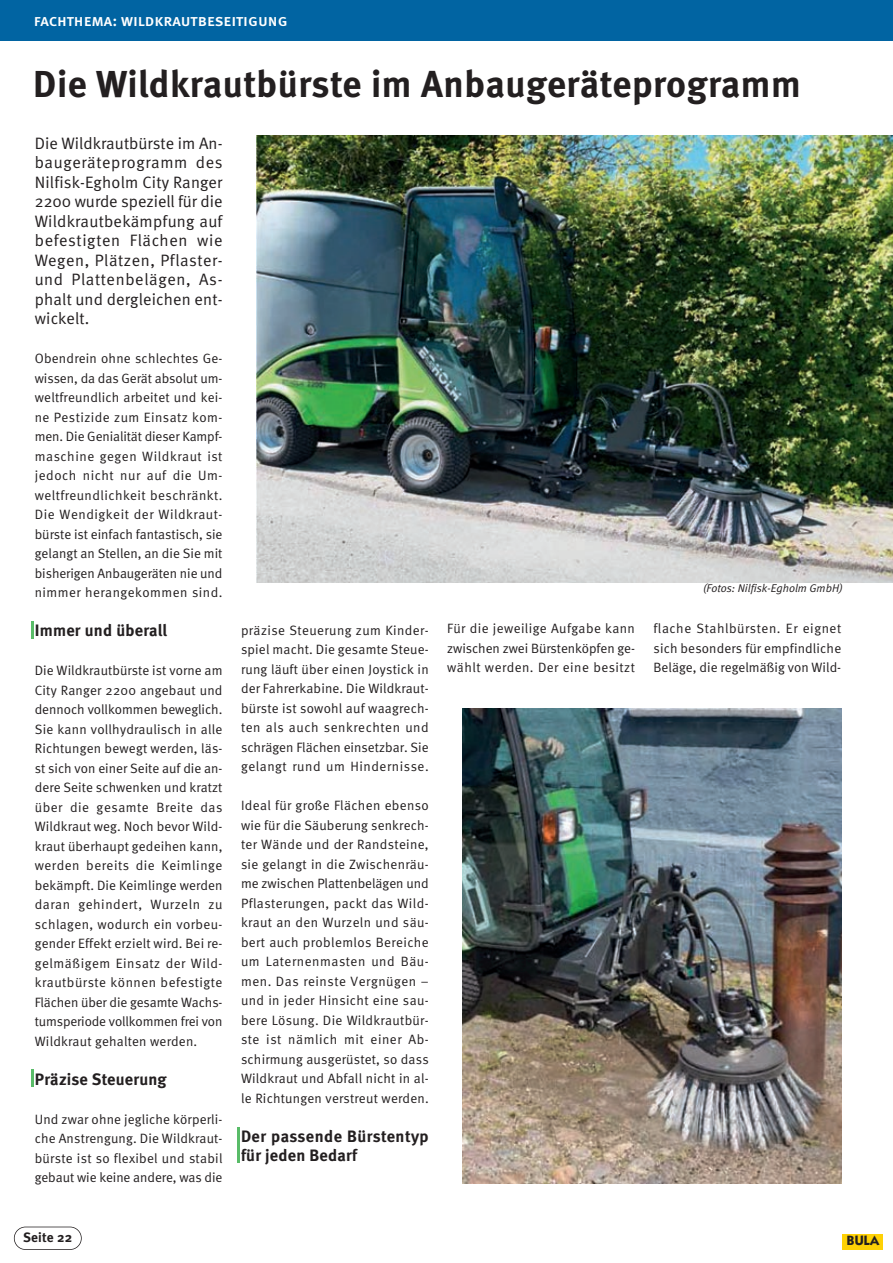
<style>
.page{position:relative;width:893px;height:1263px;background:#fff}
.page>*{position:absolute;margin:0;border:0;box-sizing:border-box;transform-origin:0 0}
.t1{font:700 37.5px "Meta";letter-spacing:.015em;color:#231f20}
.t2{font:16.5px/19.5px "Meta Normal";letter-spacing:.015em;color:#231f20;text-align:justify}
.t3{font:700 16.5px/19.5px "Meta";letter-spacing:.015em;color:#231f20}
.t4{font:16.5px "Meta Medium Caps";letter-spacing:-.005em;color:#fff}
.t5{font:13.5px/19.5px "Meta Normal";letter-spacing:.015em;color:#231f20;text-align:justify}
.t6{font:700 13.5px "Meta";letter-spacing:.015em;color:#231f20}
.t7{font:700 13.5px "Itc Kabel LT";color:#231f20}
.t8{font:italic 11.25px "Meta Normal";color:#231f20}
</style>
<div class="page">
<div style="left:0;top:0;width:893px;height:41px;background:#0164a2"></div>
<div style="left:14px;top:1226px;width:68px;height:24px;border:2px solid #231f20;border-radius:12px"></div>
<div style="left:842px;top:1234px;width:40px;height:15px;background:#fed105"></div>
<img style="left:257px;top:136px;width:636px;height:447px">
<img style="left:462px;top:708px;width:380px;height:475px">
<hr style="left:31px;top:622px;width:3px;height:17px;background:#59bc68">
<hr style="left:237px;top:1128px;width:3px;height:35px;background:#59bc68">
<hr style="left:31px;top:1070px;width:3px;height:17px;background:#59bc68">
<p class="t4" style="left:34px;top:14px;width:255px">fachthema: wildkrautbeseitigung</p>
<h1 class="t1" style="left:33px;top:61px;width:769px">Die Wildkrautbürste im Anbaugeräteprogramm</h1>
<p class="t2" style="left:35px;top:135px;width:189px">Die Wildkrautbürste im An&shy;baugeräteprogramm des Nilfisk-Egholm City Ranger 2200 wurde speziell für die Wildkrautbekämpfung auf befestigten Flächen wie Wegen, Plätzen, Pflaster&shy;und Plattenbelägen, As&shy;phalt und dergleichen ent&shy;wickelt.</p>
<p class="t5" style="left:35px;top:350px;width:189px">Obendrein ohne schlechtes Ge&shy;wissen, da das Gerät absolut um&shy;weltfreundlich arbeitet und kei&shy;ne Pestizide zum Einsatz kom&shy;men. Die Genialität dieser Kampf&shy;maschine gegen Wildkraut ist jedoch nicht nur auf die Um&shy;weltfreundlichkeit beschränkt.<br>Die Wendigkeit der Wildkraut&shy;bürste ist einfach fantastisch, sie gelangt an Stellen, an die Sie mit bisherigen Anbaugeräten nie und nimmer herangekommen sind.</p>
<p class="t3" style="left:35px;top:620px;width:134px">Immer und überall</p>
<p class="t5" style="left:35px;top:662px;width:189px">Die Wildkrautbürste ist vorne am City Ranger 2200 angebaut und dennoch vollkommen beweglich.<br>Sie kann vollhydraulisch in alle Richtungen bewegt werden, läs&shy;st sich von einer Seite auf die an&shy;dere Seite schwenken und kratzt über die gesamte Breite das Wildkraut weg. Noch bevor Wild&shy;kraut überhaupt gedeihen kann, werden bereits die Keimlinge bekämpft. Die Keimlinge werden daran gehindert, Wurzeln zu schlagen, wodurch ein vorbeu&shy;gender Effekt erzielt wird. Bei re&shy;gelmäßigem Einsatz der Wild&shy;krautbürste können befestigte Flächen über die gesamte Wachs&shy;tumsperiode vollkommen frei von Wildkraut gehalten werden.</p>
<p class="t3" style="left:35px;top:1069px;width:133px">Präzise Steuerung</p>
<p class="t5" style="left:35px;top:1110px;width:189px">Und zwar ohne jegliche körperli&shy;che Anstrengung. Die Wildkraut&shy;bürste ist so flexibel und stabil gebaut wie keine andere, was die</p>
<p class="t8" style="left:703px;top:584px;width:141px">(Fotos: Nilfisk-Egholm GmbH)</p>
<p class="t5" style="left:447px;top:620px;width:189px">Für die jeweilige Aufgabe kann zwischen zwei Bürstenköpfen ge&shy;wählt werden. Der eine besitzt</p>
<p class="t5" style="left:653px;top:620px;width:189px">flache Stahlbürsten. Er eignet sich besonders für empfindliche Beläge, die regelmäßig von Wild-</p>
<p class="t5" style="left:241px;top:621px;width:189px">präzise Steuerung zum Kinder&shy;spiel macht. Die gesamte Steue&shy;rung läuft über einen Joystick in der Fahrerkabine. Die Wildkraut&shy;bürste ist sowohl auf waagrech&shy;ten als auch senkrechten und schrägen Flächen einsetzbar. Sie gelangt rund um Hindernisse.</p>
<p class="t5" style="left:241px;top:797px;width:189px">Ideal für große Flächen ebenso wie für die Säuberung senkrech&shy;ter Wände und der Randsteine, sie gelangt in die Zwischenräu&shy;me zwischen Plattenbelägen und Pflasterungen, packt das Wild&shy;kraut an den Wurzeln und säu&shy;bert auch problemlos Bereiche um Laternenmasten und Bäu&shy;men. Das reinste Vergnügen – und in jeder Hinsicht eine sau&shy;bere Lösung. Die Wildkrautbür&shy;ste ist nämlich mit einer Ab&shy;schirmung ausgerüstet, so dass Wildkraut und Abfall nicht in al&shy;le Richtungen verstreut werden.</p>
<p class="t3" style="left:241px;top:1126px;width:189px">Der passende Bürstentyp für jeden Bedarf</p>
<p class="t6" style="left:23px;top:1229px;width:51px">Seite 22</p>
<p class="t7" style="left:847px;top:1232px;width:34px">BULA</p>
</div>
